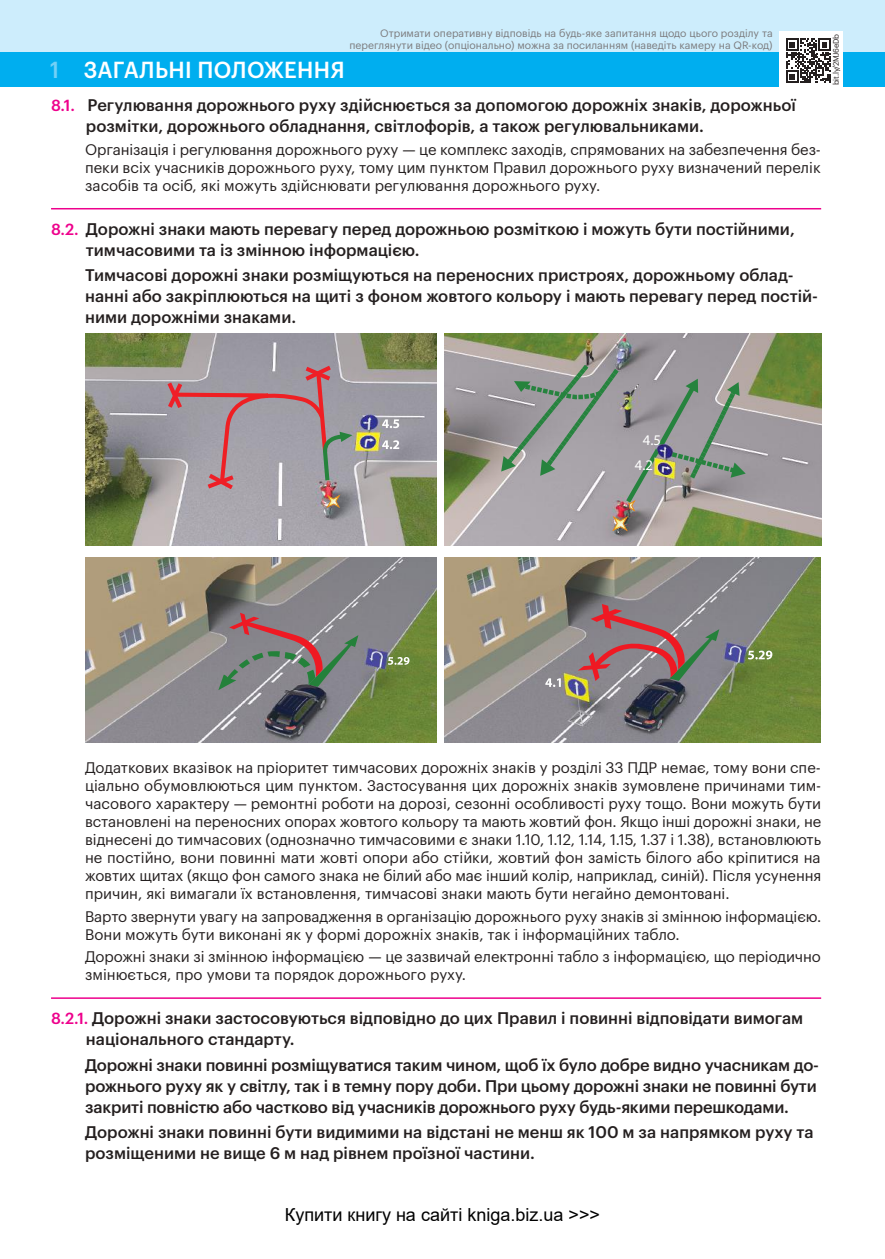
<style>
.page{position:relative;width:885px;height:1259px;background:#fff}
.page>*{position:absolute;margin:0;border:0;box-sizing:border-box;transform-origin:0 0}
.t1{font:500 22.8px "Graphik LC";letter-spacing:.015em;color:#fff;scale:.95 1}
.t2{font:18px "Arial";color:#000}
.t3{font:500 16.5px/21px "Graphik LC";color:#241f1f}
.t4{font:15px/18px "Graphik LC";letter-spacing:-.005em;color:#241f1f;text-align:justify}
.t5{font:14.7px/25.5px "Myriad Pro";color:#fff;text-align:center}
.t6{font:10.5px/12px "Graphik LC";color:#7b7a7c;text-align:right}
.t7{font:7.8px "Graphik LC";letter-spacing:-.025em;color:#241f1f}
.s1{color:#72d0f6}
.s2{color:#00aeef}
.s3{font-size:15.75px;color:#ee008c}
</style>
<div class="page">
<div style="left:0;top:0;width:884px;height:53px;background:#cdedfc"></div>
<div style="left:0;top:53px;width:884px;height:34px;background:#00aeef"></div>
<hr style="left:51px;top:208px;width:770px;height:1px;background:#ee008c">
<hr style="left:51px;top:997px;width:770px;height:2px;background:#ee008c">
<img style="left:85px;top:334px;width:351px;height:211px">
<svg style="left:164px;top:362px;width:188px;height:146px;background:#a6979d"></svg>
<svg style="left:382px;top:419px;width:17px;height:9px"></svg>
<svg style="left:382px;top:440px;width:17px;height:9px"></svg>
<img style="left:444px;top:334px;width:377px;height:211px">
<svg style="left:501px;top:360px;width:244px;height:171px;background:#9a9c98"></svg>
<img style="left:85px;top:557px;width:351px;height:185px">
<svg style="left:218px;top:613px;width:140px;height:77px;background:#877e7f"></svg>
<svg style="left:388px;top:657px;width:21px;height:8px"></svg>
<img style="left:444px;top:557px;width:376px;height:185px">
<svg style="left:577px;top:604px;width:142px;height:77px;background:#94777b"></svg>
<svg style="left:545px;top:678px;width:15px;height:9px"></svg>
<svg style="left:747px;top:650px;width:25px;height:9px"></svg>
<div style="left:778px;top:31px;width:64px;height:59px;background:#fff"></div>
<svg style="left:786px;top:38px;width:44px;height:45px"></svg>
<p class="t6" style="left:349px;top:26px;width:424px">Отримати оперативну відповідь на будь-яке запитання щодо цього розділу та переглянути відео (опцiонально) можна за посиланням (наведіть камеру на QR-код)</p>
<p class="t7" style="left:829px;top:85px;width:53px;rotate:-90deg">bit.ly/2MJ6eDb</p>
<h1 class="t1" style="left:50px;top:53px;width:311px"><span class="s1">1</span><span class="s2">.</span> ЗАГАЛЬНІ ПОЛОЖЕННЯ</h1>
<p class="t3" style="left:86px;top:93px;width:711px;text-indent:-35px"><span class="s3">8.1.</span> Регулювання дорожнього руху здійснюється за допомогою дорожніх знаків, дорожньої розмітки, дорожнього обладнання, світлофорів, а також регулювальниками.</p>
<p class="t4" style="left:85px;top:139px;width:737px">Організація і регулювання дорожнього руху — це комплекс заходів, спрямованих на забезпечення без&shy;пеки всіх учасників дорожнього руху, тому цим пунктом Правил дорожнього руху визначений перелік засобів та осіб, які можуть здійснювати регулювання дорожнього руху.</p>
<p class="t3" style="left:86px;top:217px;width:710px;text-indent:-35px"><span class="s3">8.2.</span> Дорожні знаки мають перевагу перед дорожньою розміткою і можуть бути постійними, тимчасовими та із змінною інформацією.</p>
<p class="t3" style="left:85px;top:263px;width:734px">Тимчасові дорожні знаки розміщуються на переносних пристроях, дорожньому облад&shy;нанні або закріплюються на щиті з фоном жовтого кольору і мають перевагу перед постій&shy;ними дорожніми знаками.</p>
<p class="t5" style="left:634px;top:427px;width:28px">4.5<br>4.2</p>
<p class="t4" style="left:85px;top:757px;width:737px">Додаткових вказівок на пріоритет тимчасових дорожніх знаків у розділі 33 ПДР немає, тому вони спе&shy;ціально обумовлюються цим пунктом. Застосування цих дорожніх знаків зумовлене причинами тим&shy;часового характеру — ремонтні роботи на дорозі, сезонні особливості руху тощо. Вони можуть бути встановлені на переносних опорах жовтого кольору та мають жовтий фон. Якщо інші дорожні знаки, не віднесені до тимчасових (однозначно тимчасовими є знаки 1.10, 1.12, 1.14, 1.15, 1.37 і 1.38), встановлюють не постійно, вони повинні мати жовті опори або стійки, жовтий фон замість білого або кріпитися на жовтих щитах (якщо фон самого знака не білий або має інший колір, наприклад, синій). Після усунення причин, які вимагали їх встановлення, тимчасові знаки мають бути негайно демонтовані.</p>
<p class="t4" style="left:85px;top:906px;width:737px">Варто звернути увагу на запровадження в організацію дорожнього руху знаків зі змінною інформацією.<br>Вони можуть бути виконані як у формі дорожніх знаків, так і інформаційних табло.</p>
<p class="t4" style="left:85px;top:946px;width:737px">Дорожні знаки зі змінною інформацією — це зазвичай електронні табло з інформацією, що періодично змінюється, про умови та порядок дорожнього руху.</p>
<p class="t3" style="left:86px;top:1006px;width:718px;text-indent:-35px"><span class="s3">8.2.1.</span> Дорожні знаки застосовуються відповідно до цих Правил і повинні відповідати вимогам національного стандарту.</p>
<p class="t3" style="left:85px;top:1052px;width:735px">Дорожні знаки повинні розміщуватися таким чином, щоб їх було добре видно учасникам до&shy;рожнього руху як у світлу, так і в темну пору доби. При цьому дорожні знаки не повинні бути закриті повністю або частково від учасників дорожнього руху будь-якими перешкодами.</p>
<p class="t3" style="left:85px;top:1120px;width:730px">Дорожні знаки повинні бути видимими на відстані не менш як 100 м за напрямком руху та розміщеними не вище 6 м над рівнем проїзної частини.</p>
<p class="t2" style="left:285px;top:1202px;width:316px">Купити книгу на сайті kniga.biz.ua &gt;&gt;&gt;</p>
</div>
